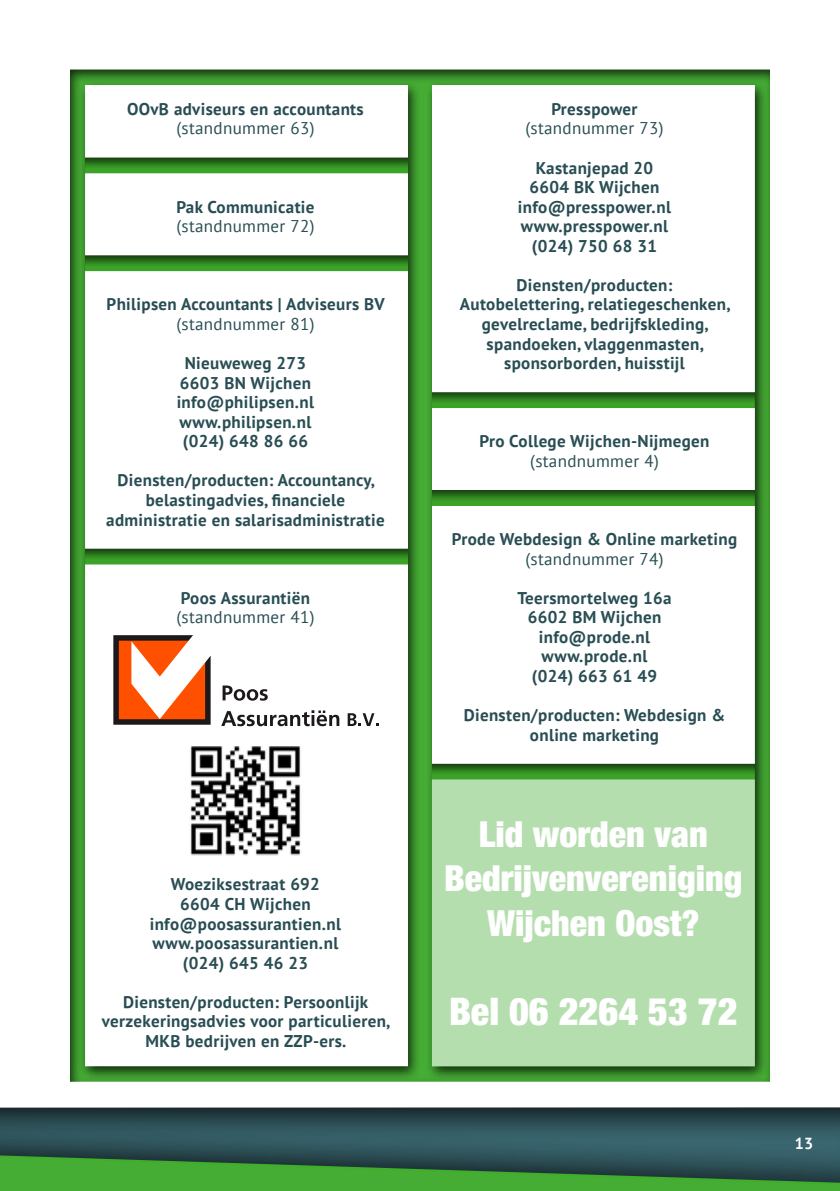
<style>
.page{position:relative;width:840px;height:1191px;background:#fff}
.page>*{position:absolute;margin:0;border:0;box-sizing:border-box;transform-origin:0 0}
.t1{font:900 condensed 38.2px "Helvetica Neue LT Std";color:#fff}
.t2{font:900 condensed 36px/44.6px "Helvetica Neue LT Std";color:#fff;text-align:center}
.t3{font:700 17px/19.6px "PT Sans";letter-spacing:.02em;color:#284d53;text-align:center}
.t4{font:17px "PT Sans";letter-spacing:.02em;color:#284d53}
.t5{font:700 16px "PT Sans";color:#fff}
</style>
<div class="page">
<div style="left:0;top:1091px;width:839px;height:100px;background:#000;opacity:.75"></div>
<svg style="left:0;top:1126px;width:839px;height:65px;background:#36714d"></svg>
<div style="left:66px;top:67px;width:704px;height:1016px;background:#000;opacity:.75"></div>
<div style="left:431px;top:780px;width:323px;height:286px;background:#b5deae"></div>
<p class="t3" style="left:127px;top:99px;width:238px">OOvB adviseurs en accountants</p>
<p class="t4" style="left:176px;top:117px;width:139px">(standnummer 63)</p>
<p class="t3" style="left:176px;top:196px;width:139px">Pak Communicatie</p>
<p class="t4" style="left:176px;top:215px;width:139px">(standnummer 72)</p>
<p class="t3" style="left:107px;top:294px;width:279px">Philipsen Accountants | Adviseurs BV</p>
<p class="t4" style="left:176px;top:313px;width:139px">(standnummer 81)</p>
<p class="t3" style="left:177px;top:353px;width:139px">Nieuweweg 273<br>6603 BN Wijchen info@philipsen.nl www.philipsen.nl (024) 648 86 66</p>
<p class="t3" style="left:106px;top:470px;width:280px">Diensten/producten: Accountancy, belastingadvies, financiele administratie en salarisadministratie</p>
<p class="t3" style="left:181px;top:587px;width:131px">Poos Assurantiën</p>
<p class="t4" style="left:176px;top:606px;width:139px">(standnummer 41)</p>
<p class="t3" style="left:150px;top:874px;width:193px">Woeziksestraat 692<br>6604 CH Wijchen info@poosassurantien.nl www.poosassurantien.nl (024) 645 46 23</p>
<p class="t3" style="left:102px;top:991px;width:289px">Diensten/producten: Persoonlijk verzekeringsadvies voor particulieren,<br>MKB bedrijven en ZZP-ers.</p>
<p class="t3" style="left:551px;top:99px;width:88px">Presspower</p>
<p class="t4" style="left:525px;top:117px;width:139px">(standnummer 73)</p>
<p class="t3" style="left:517px;top:157px;width:154px">Kastanjepad 20<br>6604 BK Wijchen info@presspower.nl www.presspower.nl (024) 750 68 31</p>
<p class="t3" style="left:459px;top:275px;width:272px">Diensten/producten:<br>Autobelettering, relatiegeschenken, gevelreclame, bedrijfskleding, spandoeken, vlaggenmasten, sponsorborden, huisstijl</p>
<p class="t3" style="left:479px;top:431px;width:231px">Pro College Wijchen-Nijmegen</p>
<p class="t4" style="left:530px;top:450px;width:130px">(standnummer 4)</p>
<p class="t3" style="left:451px;top:529px;width:287px">Prode Webdesign &amp; Online marketing</p>
<p class="t4" style="left:525px;top:548px;width:139px">(standnummer 74)</p>
<p class="t3" style="left:517px;top:587px;width:156px">Teersmortelweg 16a<br>6602 BM Wijchen info@prode.nl www.prode.nl<br>(024) 663 61 49</p>
<p class="t3" style="left:463px;top:705px;width:263px">Diensten/producten: Webdesign &amp; online marketing</p>
<h2 class="t2" style="left:444px;top:811px;width:300px">Lid worden van<br>Bedrijvenvereniging<br>Wijchen Oost?</h2>
<h1 class="t1" style="left:449px;top:987px;width:290px">Bel 06 2264 53 72</h1>
<p class="t5" style="left:794px;top:1133px;width:20px">13</p>
</div>
